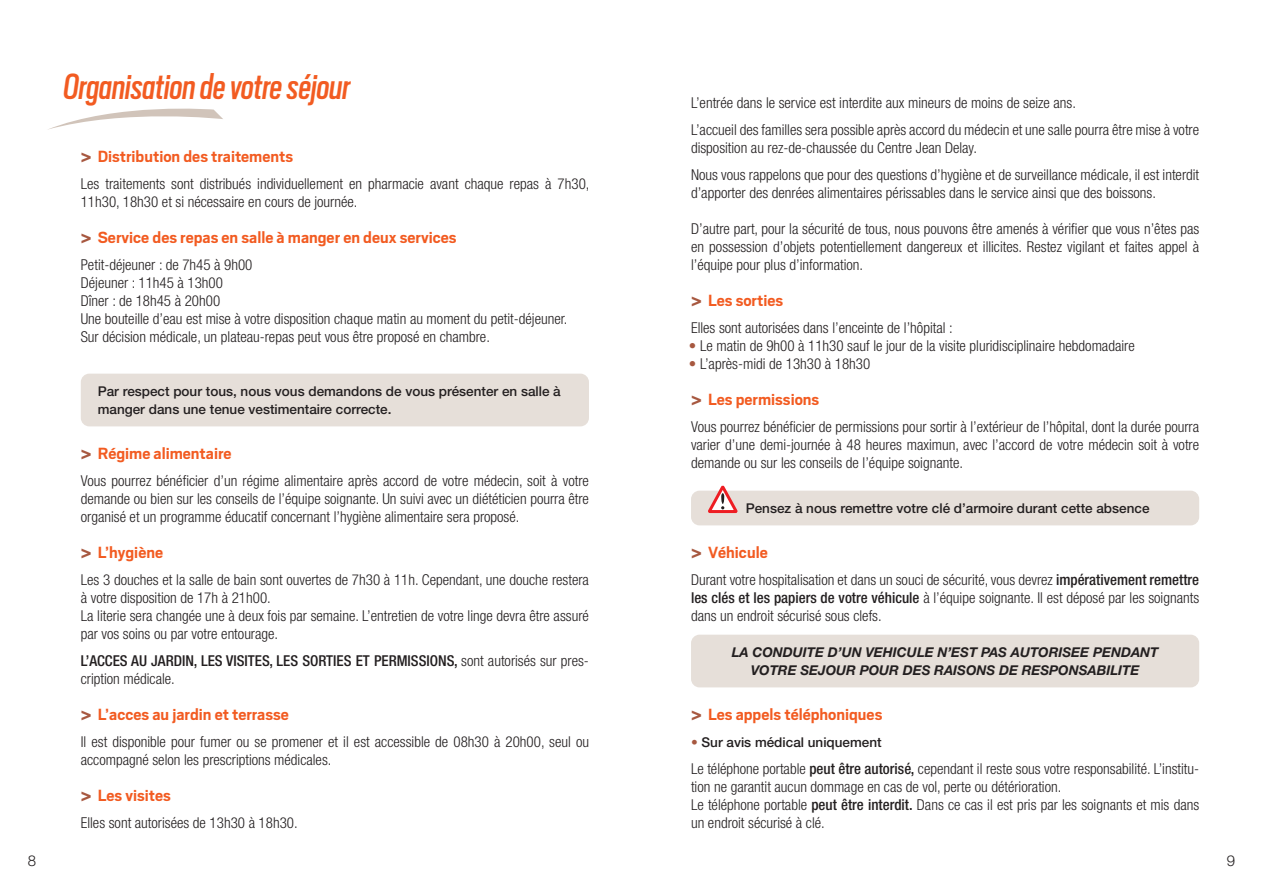
<style>
.page{position:relative;width:1263px;height:893px;background:#fff}
.page>*{position:absolute;margin:0;border:0;box-sizing:border-box;transform-origin:0 0}
.t1{font:italic 40.5px "Scout Cond";color:#f25b21}
.t2{font:700 18px "Scout";color:#f25b21}
.t3{font:300 condensed 15px/18px "Helvetica Neue LT Std";color:#231f20}
.t4{font:500 condensed 15px/18px "Helvetica Neue LT Std";color:#231f20}
.t5{font:300 15px "Helvetica Neue LT Std";color:#231f20}
.t6{font:500 13.5px/18px "Helvetica Neue LT Std";color:#231f20}
.t7{font:italic 700 13.5px/18px "Helvetica Neue LT Std";color:#231f20;text-align:center}
.s1{font-family:"Helvetica Neue LT Std";font-weight:900;font-stretch:condensed;color:#a75840}
.s2{font-weight:300}
.s3{color:#a75840}
.s4{font-weight:500}
</style>
<div class="page">
<div style="left:691px;top:491px;width:508px;height:34px;background:#e6dfd9;border-radius:9px"></div>
<svg style="left:708px;top:486px;width:29px;height:27px"></svg>
<div style="left:691px;top:635px;width:508px;height:52px;background:#e6dfd9;border-radius:9px"></div>
<div style="left:81px;top:374px;width:508px;height:52px;background:#e6dfd9;border-radius:9px"></div>
<svg style="left:48px;top:108px;width:175px;height:22px"></svg>
<h1 class="t1" style="left:64px;top:60px;width:288px">Organisation de votre séjour</h1>
<p class="t2" style="left:81px;top:145px;width:214px"><span class="s1">&gt;</span> Distribution des traitements</p>
<p class="t3" style="left:81px;top:175px;width:510px">Les traitements sont distribués individuellement en pharmacie avant chaque repas à 7h30,<br>11h30, 18h30 et si nécessaire en cours de journée.</p>
<p class="t2" style="left:81px;top:226px;width:377px"><span class="s1">&gt;</span> Service des repas en salle à manger en deux services</p>
<p class="t3" style="left:81px;top:256px;width:488px">Petit-déjeuner : de 7h45 à 9h00<br>Déjeuner : 11h45 à 13h00<br>Dîner : de 18h45 à 20h00<br>Une bouteille d’eau est mise à votre disposition chaque matin au moment du petit-déjeuner.<br>Sur décision médicale, un plateau-repas peut vous être proposé en chambre.</p>
<p class="t6" style="left:98px;top:382px;width:464px">Par respect pour tous, nous vous demandons de vous présenter en salle à manger dans une tenue vestimentaire correcte.</p>
<p class="t2" style="left:81px;top:442px;width:152px"><span class="s1">&gt;</span> Régime alimentaire</p>
<p class="t3" style="left:81px;top:472px;width:510px;text-align:justify">Vous pourrez bénéficier d’un régime alimentaire après accord de votre médecin, soit à votre demande ou bien sur les conseils de l’équipe soignante. Un suivi avec un diététicien pourra être organisé et un programme éducatif concernant l’hygiène alimentaire sera proposé.</p>
<p class="t2" style="left:81px;top:541px;width:84px"><span class="s1">&gt;</span> L’hygiène</p>
<p class="t3" style="left:81px;top:571px;width:510px">Les 3 douches et la salle de bain sont ouvertes de 7h30 à 11h. Cependant, une douche restera à votre disposition de 17h à 21h00.<br>La literie sera changée une à deux fois par semaine. L’entretien de votre linge devra être assuré par vos soins ou par votre entourage.</p>
<p class="t4" style="left:81px;top:651px;width:510px">L’ACCES AU JARDIN, LES VISITES, LES SORTIES ET PERMISSIONS, <span class="s2">sont autorisés sur pres&shy;cription médicale.</span></p>
<p class="t2" style="left:81px;top:703px;width:210px"><span class="s1">&gt;</span> L’acces au jardin et terrasse</p>
<p class="t3" style="left:81px;top:733px;width:510px">Il est disponible pour fumer ou se promener et il est accessible de 08h30 à 20h00, seul ou accompagné selon les prescriptions médicales.</p>
<p class="t2" style="left:81px;top:784px;width:92px"><span class="s1">&gt;</span> Les visites</p>
<p class="t3" style="left:81px;top:814px;width:218px">Elles sont autorisées de 13h30 à 18h30.</p>
<p class="t3" style="left:691px;top:89px;width:510px;line-height:27px">L’entrée dans le service est interdite aux mineurs de moins de seize ans.<br>L’accueil des familles sera possible après accord du médecin et une salle pourra être mise à votre</p>
<p class="t3" style="left:691px;top:134px;width:510px;line-height:27px">disposition au rez-de-chaussée du Centre Jean Delay.<br>Nous vous rappelons que pour des questions d’hygiène et de surveillance médicale, il est interdit</p>
<p class="t3" style="left:691px;top:184px;width:466px">d’apporter des denrées alimentaires périssables dans le service ainsi que des boissons.</p>
<p class="t3" style="left:691px;top:220px;width:510px;text-align:justify">D’autre part, pour la sécurité de tous, nous pouvons être amenés à vérifier que vous n’êtes pas en possession d’objets potentiellement dangereux et illicites. Restez vigilant et faites appel à l’équipe pour plus d’information.</p>
<p class="t2" style="left:691px;top:289px;width:94px"><span class="s1">&gt;</span> Les sorties</p>
<p class="t3" style="left:691px;top:319px;width:263px">Elles sont autorisées dans l’enceinte de l’hôpital :</p>
<p class="t3" style="left:689px;top:337px;width:447px"><span class="s3">•</span> Le matin de 9h00 à 11h30 sauf le jour de la visite pluridisciplinaire hebdomadaire</p>
<p class="t3" style="left:689px;top:355px;width:183px"><span class="s3">•</span> L’après-midi de 13h30 à 18h30</p>
<p class="t2" style="left:691px;top:388px;width:130px"><span class="s1">&gt;</span> Les permissions</p>
<p class="t3" style="left:691px;top:418px;width:510px;text-align:justify">Vous pourrez bénéficier de permissions pour sortir à l’extérieur de l’hôpital, dont la durée pourra varier d’une demi-journée à 48 heures maximun, avec l’accord de votre médecin soit à votre demande ou sur les conseils de l’équipe soignante.</p>
<p class="t6" style="left:746px;top:499px;width:405px">Pensez à nous remettre votre clé d’armoire durant cette absence</p>
<p class="t2" style="left:691px;top:541px;width:78px"><span class="s1">&gt;</span> Véhicule</p>
<p class="t3" style="left:691px;top:571px;width:510px;text-align:justify">Durant votre hospitalisation et dans un souci de sécurité, vous devrez <span class="s4">impérativement remettre les clés et les papiers de votre véhicule</span> à l’équipe soignante. Il est déposé par les soignants dans un endroit sécurisé sous clefs.</p>
<p class="t7" style="left:732px;top:643px;width:428px">LA CONDUITE D’UN VEHICULE N’EST PAS AUTORISEE PENDANT<br>VOTRE SEJOUR POUR DES RAISONS DE RESPONSABILITE</p>
<p class="t2" style="left:691px;top:703px;width:193px"><span class="s1">&gt;</span> Les appels téléphoniques</p>
<p class="t6" style="left:691px;top:733px;width:192px"><span class="s3">•</span> Sur avis médical uniquement</p>
<p class="t3" style="left:691px;top:760px;width:510px">Le téléphone portable <span class="s4">peut être autorisé,</span> cependant il reste sous votre responsabilité. L’institu&shy;tion ne garantit aucun dommage en cas de vol, perte ou détérioration.<br>Le téléphone portable <span class="s4">peut être interdit.</span> Dans ce cas il est pris par les soignants et mis dans un endroit sécurisé à clé.</p>
<p class="t5" style="left:28px;top:852px;width:10px">8</p>
<p class="t5" style="left:1227px;top:852px;width:10px">9</p>
</div>
